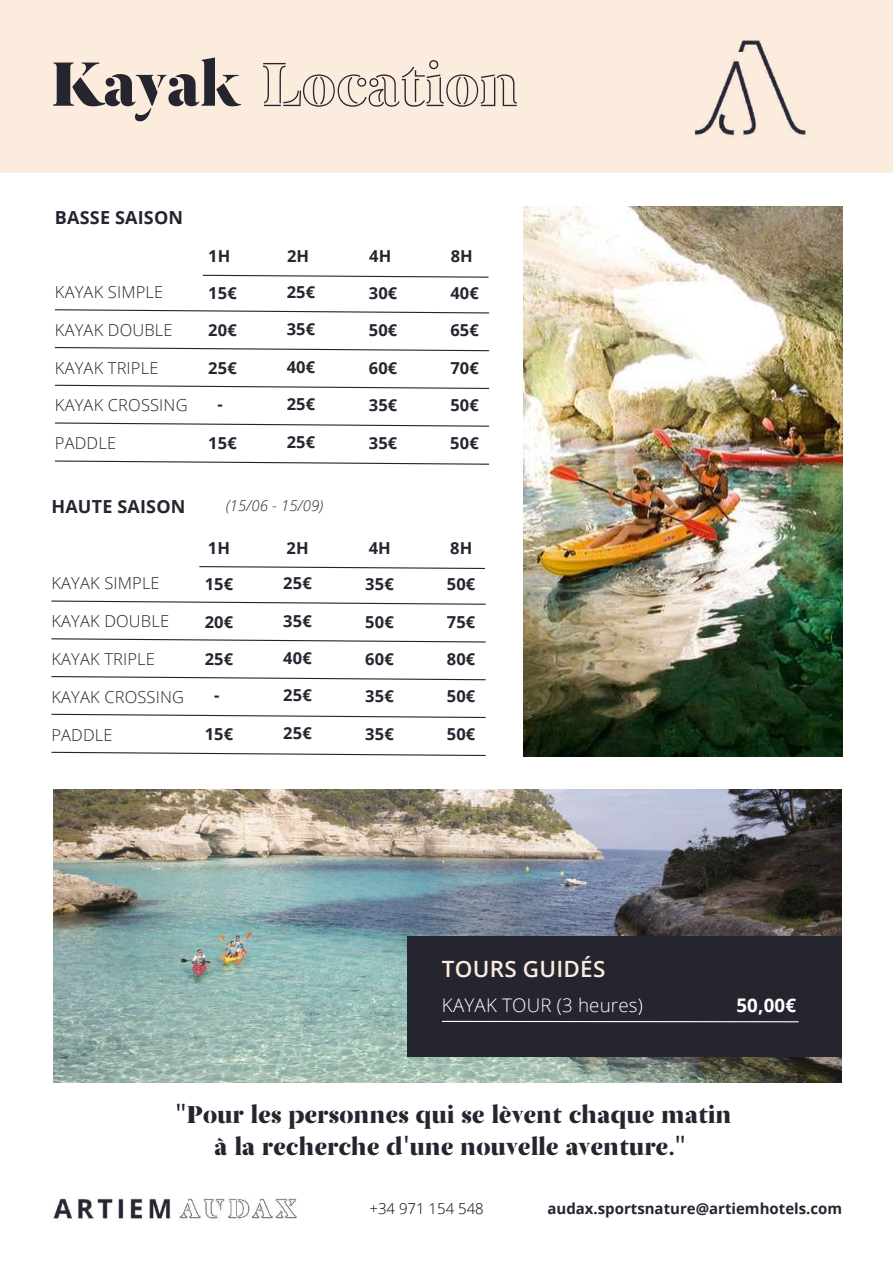
<style>
.page{position:relative;width:893px;height:1264px;background:#fff}
.page>*{position:absolute;margin:0;border:0;box-sizing:border-box;transform-origin:0 0}
.t1{font:68.55px "Artiem";color:#24252f}
.t2{font:26.85px/31.5px "Artiem";letter-spacing:.01em;color:#24252f;text-align:center}
.t3{font:600 22.5px "Open Sans";letter-spacing:.01em;color:#fbecdd}
.t4{font:300 18.75px "Open Sans";letter-spacing:.01em;color:#fff}
.t5{font:700 18.75px "Open Sans";color:#fff}
.t6{font:700 18px "Open Sans";letter-spacing:.01em;color:#24252f}
.t7{font:700 16.5px "Open Sans";letter-spacing:.01em;color:#24252f}
.t8{font:300 16.5px "Open Sans";letter-spacing:.01em;color:#24252f}
.t9{font:700 15px "Open Sans";color:#24252f}
.t10{font:italic 300 15px "Open Sans";letter-spacing:.01em;color:#24252f}
.t11{font:300 15px "Open Sans";color:#000}
.s1{font-style:inherit}
.s2{font-family:"Noto Sans"}
</style>
<div class="page">
<div style="left:0;top:0;width:892px;height:173px;background:#fbecdd"></div>
<img style="left:523px;top:206px;width:319px;height:550px">
<img style="left:53px;top:789px;width:788px;height:293px">
<svg style="left:55px;top:309px;width:435px;height:5px"></svg>
<svg style="left:202px;top:274px;width:287px;height:4px"></svg>
<svg style="left:54px;top:347px;width:436px;height:5px"></svg>
<svg style="left:55px;top:384px;width:435px;height:5px"></svg>
<svg style="left:55px;top:422px;width:435px;height:5px"></svg>
<svg style="left:55px;top:460px;width:435px;height:5px"></svg>
<svg style="left:51px;top:600px;width:435px;height:5px"></svg>
<svg style="left:199px;top:566px;width:286px;height:3px"></svg>
<svg style="left:51px;top:638px;width:435px;height:5px"></svg>
<svg style="left:51px;top:676px;width:435px;height:5px"></svg>
<svg style="left:51px;top:713px;width:435px;height:5px"></svg>
<svg style="left:51px;top:751px;width:435px;height:5px"></svg>
<div style="left:407px;top:935px;width:435px;height:121px;background:#24252f"></div>
<hr style="left:442px;top:1020px;width:356px;height:2px;background:#fff">
<img style="left:53px;top:1198px;width:244px;height:22px">
<img style="left:694px;top:40px;width:113px;height:112px">
<h1 class="t1" style="left:51px;top:55px;width:469px"><span class="s1">Kayak</span> Location</h1>
<p class="t6" style="left:55px;top:204px;width:130px">BASSE SAISON</p>
<p class="t8" style="left:55px;top:280px;width:110px">KAYAK SIMPLE</p>
<p class="t8" style="left:55px;top:318px;width:119px">KAYAK DOUBLE</p>
<p class="t8" style="left:55px;top:356px;width:105px">KAYAK TRIPLE</p>
<p class="t8" style="left:55px;top:394px;width:134px">KAYAK CROSSING</p>
<p class="t7" style="left:208px;top:245px;width:24px">1H</p>
<p class="t7" style="left:287px;top:245px;width:24px">2H</p>
<p class="t7" style="left:369px;top:245px;width:24px">4H</p>
<p class="t7" style="left:450px;top:245px;width:24px">8H</p>
<p class="t7" style="left:208px;top:281px;width:30px">15€</p>
<p class="t7" style="left:287px;top:280px;width:30px">25€</p>
<p class="t7" style="left:369px;top:281px;width:30px">30€</p>
<p class="t7" style="left:450px;top:281px;width:30px">40€</p>
<p class="t7" style="left:208px;top:319px;width:30px">20€</p>
<p class="t7" style="left:287px;top:318px;width:30px">35€</p>
<p class="t7" style="left:369px;top:319px;width:30px">50€</p>
<p class="t7" style="left:450px;top:319px;width:30px">65€</p>
<p class="t7" style="left:208px;top:356px;width:30px">25€</p>
<p class="t7" style="left:287px;top:355px;width:30px">40€</p>
<p class="t7" style="left:369px;top:356px;width:30px">60€</p>
<p class="t7" style="left:450px;top:356px;width:30px">70€</p>
<p class="t7" style="left:217px;top:392px;width:7px">-</p>
<p class="t7" style="left:287px;top:392px;width:30px">25€</p>
<p class="t7" style="left:369px;top:393px;width:30px">35€</p>
<p class="t7" style="left:450px;top:393px;width:30px">50€</p>
<p class="t8" style="left:55px;top:432px;width:63px">PADDLE</p>
<p class="t7" style="left:208px;top:431px;width:30px">15€</p>
<p class="t7" style="left:287px;top:430px;width:30px">25€</p>
<p class="t7" style="left:369px;top:431px;width:30px">35€</p>
<p class="t7" style="left:450px;top:431px;width:30px">50€</p>
<p class="t6" style="left:51px;top:493px;width:135px">HAUTE SAISON</p>
<p class="t10" style="left:226px;top:495px;width:99px">(15/06 - 15/09)</p>
<p class="t8" style="left:51px;top:572px;width:110px">KAYAK SIMPLE</p>
<p class="t8" style="left:51px;top:609px;width:119px">KAYAK DOUBLE</p>
<p class="t8" style="left:51px;top:647px;width:105px">KAYAK TRIPLE</p>
<p class="t8" style="left:51px;top:685px;width:134px">KAYAK CROSSING</p>
<p class="t7" style="left:208px;top:536px;width:24px">1H</p>
<p class="t7" style="left:286px;top:536px;width:24px">2H</p>
<p class="t7" style="left:369px;top:536px;width:24px">4H</p>
<p class="t7" style="left:450px;top:536px;width:24px">8H</p>
<p class="t7" style="left:205px;top:572px;width:30px">15€</p>
<p class="t7" style="left:283px;top:572px;width:30px">25€</p>
<p class="t7" style="left:365px;top:572px;width:30px">35€</p>
<p class="t7" style="left:447px;top:572px;width:30px">50€</p>
<p class="t7" style="left:205px;top:610px;width:30px">20€</p>
<p class="t7" style="left:283px;top:609px;width:30px">35€</p>
<p class="t7" style="left:365px;top:610px;width:30px">50€</p>
<p class="t7" style="left:447px;top:610px;width:30px">75€</p>
<p class="t7" style="left:205px;top:647px;width:30px">25€</p>
<p class="t7" style="left:283px;top:646px;width:30px">40€</p>
<p class="t7" style="left:365px;top:647px;width:30px">60€</p>
<p class="t7" style="left:447px;top:647px;width:30px">80€</p>
<p class="t7" style="left:214px;top:683px;width:7px">-</p>
<p class="t7" style="left:283px;top:683px;width:30px">25€</p>
<p class="t7" style="left:365px;top:684px;width:30px">35€</p>
<p class="t7" style="left:447px;top:684px;width:30px">50€</p>
<p class="t8" style="left:51px;top:723px;width:63px">PADDLE</p>
<p class="t7" style="left:205px;top:722px;width:30px">15€</p>
<p class="t7" style="left:283px;top:721px;width:30px">25€</p>
<p class="t7" style="left:365px;top:722px;width:30px">35€</p>
<p class="t7" style="left:447px;top:722px;width:30px">50€</p>
<h3 class="t3" style="left:442px;top:952px;width:165px">TOURS GUIDÉS</h3>
<p class="t4" style="left:442px;top:992px;width:202px">KAYAK TOUR (3 heures)</p>
<p class="t5" style="left:736px;top:992px;width:61px">50,00€</p>
<h2 class="t2" style="left:175px;top:1100px;width:557px"><span class="s2">"</span>Pour les personnes qui se lèvent chaque matin à la recherche d<span class="s2">'</span>une nouvelle aventure.<span class="s2">"</span></h2>
<p class="t11" style="left:369px;top:1198px;width:116px">+34 971 154 548</p>
<p class="t9" style="left:547px;top:1198px;width:296px">audax.sportsnature@artiemhotels.com</p>
</div>
